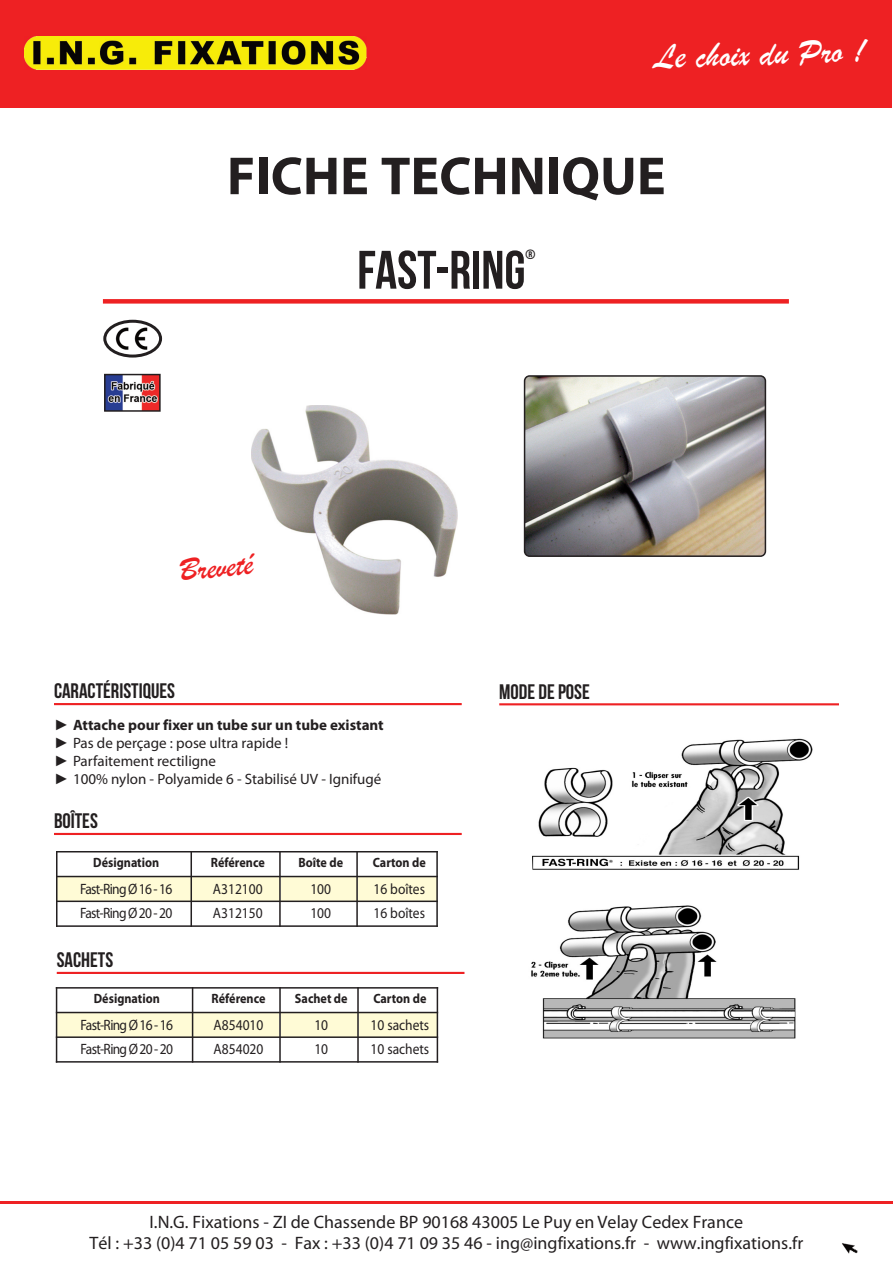
<style>
.page{position:relative;width:893px;height:1263px;background:#fff}
.page>*{position:absolute;margin:0;border:0;box-sizing:border-box;transform-origin:0 0}
.t1{font:700 54px "Myriad Pro";color:#231f20}
.t2{font:54px "Bebas Neue";color:#231f20}
.t3{font:36px "Brush Script";color:#fff}
.t4{font:32.4px "Brush Script";color:#ee2123}
.t5{font:21px "Bebas Neue";color:#231f20}
.t6{font:18px/21px "Myriad Pro";color:#231f20;text-align:center}
.t7{font:15px/18px "Myriad Pro";color:#231f20}
.t8{font:15px "Myriad Pro";color:#231f20;scale:.9 1}
.t9{font:15px "Myriad Pro";letter-spacing:-.05em;color:#231f20;scale:.9 1}
.t10{font:700 13.5px "Myriad Pro";color:#231f20;scale:.9 1}
.t11{font:13.5px "Bebas Neue";color:#231f20}
.s1{font-family:"Arial"}
.s2{font-weight:700}
</style>
<div class="page">
<div style="left:58px;top:877px;width:132px;height:23px;background:#fffbd6"></div>
<div style="left:192px;top:877px;width:87px;height:23px;background:#fffbd6"></div>
<div style="left:281px;top:877px;width:75px;height:23px;background:#fffbd6"></div>
<div style="left:358px;top:877px;width:78px;height:23px;background:#fffbd6"></div>
<hr style="left:56px;top:851px;width:2px;height:76px;background:#231f20">
<hr style="left:190px;top:851px;width:2px;height:76px;background:#231f20">
<hr style="left:279px;top:851px;width:2px;height:76px;background:#231f20">
<hr style="left:356px;top:851px;width:2px;height:76px;background:#231f20">
<hr style="left:436px;top:851px;width:2px;height:76px;background:#231f20">
<hr style="left:56px;top:851px;width:382px;height:1px;background:#231f20">
<hr style="left:56px;top:876px;width:382px;height:1px;background:#231f20">
<hr style="left:56px;top:900px;width:382px;height:2px;background:#231f20">
<hr style="left:56px;top:925px;width:382px;height:2px;background:#231f20">
<div style="left:57px;top:1013px;width:135px;height:23px;background:#fffbd6"></div>
<div style="left:193px;top:1013px;width:86px;height:23px;background:#fffbd6"></div>
<div style="left:281px;top:1013px;width:76px;height:23px;background:#fffbd6"></div>
<div style="left:359px;top:1013px;width:78px;height:23px;background:#fffbd6"></div>
<hr style="left:56px;top:987px;width:1px;height:75px;background:#231f20">
<hr style="left:192px;top:987px;width:1px;height:75px;background:#231f20">
<hr style="left:279px;top:987px;width:2px;height:75px;background:#231f20">
<hr style="left:357px;top:987px;width:2px;height:75px;background:#231f20">
<hr style="left:437px;top:987px;width:1px;height:75px;background:#231f20">
<hr style="left:56px;top:987px;width:382px;height:1px;background:#231f20">
<hr style="left:56px;top:1012px;width:382px;height:1px;background:#231f20">
<hr style="left:56px;top:1036px;width:382px;height:2px;background:#231f20">
<hr style="left:56px;top:1061px;width:382px;height:1px;background:#231f20">
<img style="left:524px;top:375px;width:242px;height:182px">
<img style="left:251px;top:406px;width:207px;height:208px">
<img style="left:531px;top:905px;width:265px;height:134px">
<img style="left:532px;top:738px;width:281px;height:132px">
<div style="left:0;top:0;width:892px;height:107px;background:#ee2123"></div>
<img style="left:25px;top:36px;width:341px;height:34px">
<div style="left:103px;top:299px;width:686px;height:5px;background:#ee2123"></div>
<svg style="left:103px;top:320px;width:59px;height:38px"></svg>
<img style="left:107px;top:377px;width:51px;height:32px">
<div style="left:104px;top:374px;width:57px;height:38px;border:2px solid #231f20"></div>
<hr style="left:54px;top:833px;width:408px;height:2px;background:#ee2123">
<hr style="left:57px;top:972px;width:407px;height:2px;background:#ee2123">
<hr style="left:54px;top:703px;width:408px;height:2px;background:#ee2123">
<hr style="left:499px;top:703px;width:340px;height:2px;background:#ee2123">
<hr style="left:0;top:1201px;width:892px;height:3px;background:#ee2123">
<img style="left:842px;top:1243px;width:16px;height:11px">
<h2 class="t3" style="left:653px;top:36px;width:213px;rotate:-2deg">Le choix du Pro !</h2>
<h1 class="t1" style="left:227px;top:156px;width:440px">FICHE TECHNIQUE</h1>
<h1 class="t2" style="left:357px;top:238px;width:170px">FAST-RING</h1>
<p class="t11" style="left:525px;top:246px;width:11px">®</p>
<h3 class="t4" style="left:178px;top:551px;width:75px;rotate:-5deg">Breveté</h3>
<p class="t5" style="left:54px;top:679px;width:122px">CARACTÉRISTIQUES</p>
<p class="t5" style="left:499px;top:679px;width:92px">MODE DE POSE</p>
<p class="t7" style="left:54px;top:717px;width:331px"><span class="s1">►</span> <span class="s2">Attache pour fixer un tube sur un tube existant </span><span class="s1">►</span> Pas de perçage : pose ultra rapide !<br><span class="s1">►</span> Parfaitement rectiligne<br><span class="s1">►</span> 100% nylon - Polyamide 6 - Stabilisé UV - Ignifugé</p>
<p class="t5" style="left:54px;top:808px;width:45px">BOÎTES</p>
<p class="t10" style="left:93px;top:857px;width:75px">Désignation</p>
<p class="t10" style="left:211px;top:857px;width:61px">Référence</p>
<p class="t10" style="left:298px;top:857px;width:51px">Boîte de</p>
<p class="t10" style="left:373px;top:857px;width:60px">Carton de</p>
<p class="t9" style="left:80px;top:883px;width:104px">Fast-Ring Ø 16 - 16</p>
<p class="t8" style="left:213px;top:883px;width:57px">A312100</p>
<p class="t8" style="left:310px;top:883px;width:25px">100</p>
<p class="t8" style="left:374px;top:883px;width:59px">16 boîtes</p>
<p class="t9" style="left:80px;top:908px;width:104px">Fast-Ring Ø 20 - 20</p>
<p class="t8" style="left:213px;top:908px;width:57px">A312150</p>
<p class="t8" style="left:310px;top:908px;width:25px">100</p>
<p class="t8" style="left:374px;top:908px;width:59px">16 boîtes</p>
<p class="t5" style="left:57px;top:947px;width:58px">SACHETS</p>
<p class="t10" style="left:94px;top:994px;width:75px">Désignation</p>
<p class="t10" style="left:212px;top:994px;width:61px">Référence</p>
<p class="t10" style="left:295px;top:994px;width:60px">Sachet de</p>
<p class="t10" style="left:373px;top:994px;width:60px">Carton de</p>
<p class="t9" style="left:81px;top:1019px;width:104px">Fast-Ring Ø 16 - 16</p>
<p class="t8" style="left:214px;top:1019px;width:57px">A854010</p>
<p class="t8" style="left:314px;top:1019px;width:17px">10</p>
<p class="t8" style="left:371px;top:1019px;width:67px">10 sachets</p>
<p class="t9" style="left:81px;top:1043px;width:104px">Fast-Ring Ø 20 - 20</p>
<p class="t8" style="left:214px;top:1043px;width:57px">A854020</p>
<p class="t8" style="left:314px;top:1043px;width:17px">10</p>
<p class="t8" style="left:371px;top:1043px;width:67px">10 sachets</p>
<p class="t6" style="left:89px;top:1213px;width:715px">I.N.G. Fixations - ZI de Chassende BP 90168 43005 Le Puy en Velay Cedex France<br>Tél : +33 (0)4 71 05 59 03 - Fax : +33 (0)4 71 09 35 46 - ing@ingfixations.fr - www.ingfixations.fr</p>
</div>
